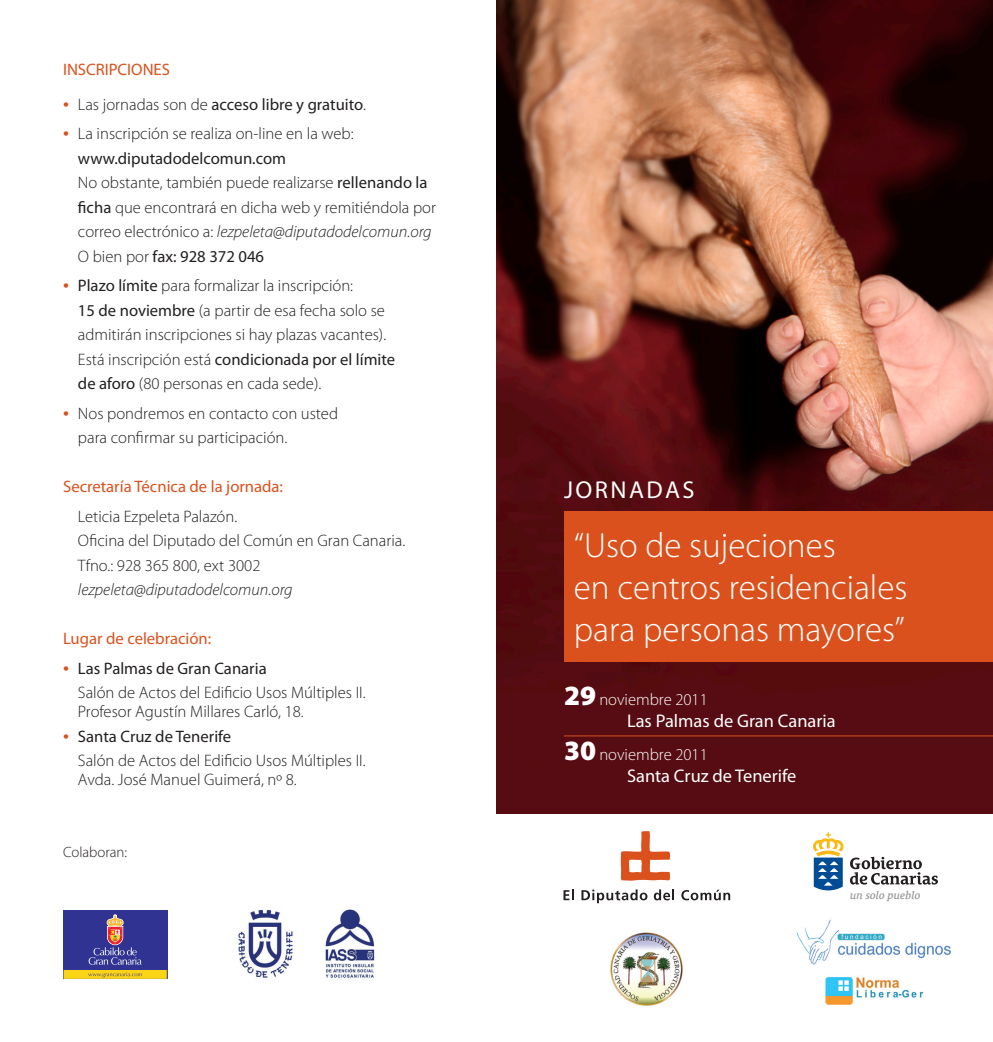
<style>
.page{position:relative;width:993px;height:1042px;background:#fff}
.page>*{position:absolute;margin:0;border:0;box-sizing:border-box;transform-origin:0 0}
.t1{font:300 35px/42px "Myriad Pro";color:#fff}
.t2{font:24.5px "Myriad Pro";letter-spacing:.1em;color:#fff}
.t3{font:18.38px "Myriad Pro";color:#fff}
.t4{font:300 16.62px/24.5px "Myriad Pro";color:#231f20}
.t5{font:16.62px "Myriad Pro";color:#231f20}
.t6{font:16.62px "Myriad Pro";color:#da511d}
.t7{font:italic 300 16.62px "Myriad Pro";color:#231f20}
.t8{font:300 16.62px "Myriad Pro";color:#fff}
.t9{font:300 14.88px "Myriad Pro";color:#231f20}
.t10{font:11.03px "Le Monde Courrier Normal Os F,Italic";color:#939598}
.s1{font-size:21px;color:#da511d}
.s2{font-weight:300}
.s3{font-weight:400;font-size:21px;color:#da511d}
.s4{font-weight:400}
.s5{font-style:italic}
.s6{font-weight:900;font-size:28px}
</style>
<div class="page">
<img style="left:496px;top:0;width:496px;height:814px">
<hr style="left:564px;top:735px;width:428px;height:1px;background:#da511d">
<div style="left:564px;top:511px;width:428px;height:151px;background:#da511d"></div>
<img style="left:796px;top:919px;width:155px;height:46px">
<img style="left:825px;top:977px;width:98px;height:28px">
<svg style="left:620px;top:831px;width:50px;height:50px"></svg>
<svg style="left:563px;top:889px;width:10px;height:11px"></svg>
<svg style="left:581px;top:889px;width:66px;height:14px"></svg>
<svg style="left:653px;top:889px;width:21px;height:11px"></svg>
<svg style="left:681px;top:890px;width:49px;height:10px"></svg>
<div style="left:63px;top:970px;width:104px;height:9px;background:#fcd417"></div>
<div style="left:63px;top:910px;width:104px;height:60px;background:#303391"></div>
<svg style="left:89px;top:915px;width:53px;height:50px"></svg>
<svg style="left:88px;top:972px;width:54px;height:5px"></svg>
<img style="left:238px;top:909px;width:137px;height:69px">
<svg style="left:813px;top:832px;width:30px;height:58px"></svg>
<svg style="left:850px;top:857px;width:87px;height:27px"></svg>
<img style="left:610px;top:932px;width:73px;height:74px">
<p class="t6" style="left:63px;top:61px;width:108px">INSCRIPCIONES</p>
<p class="t5" style="left:63px;top:95px;width:304px"><span class="s1">•</span> <span class="s2">Las jornadas son de</span> acceso libre y gratuito<span class="s2">.</span></p>
<p class="t4" style="left:78px;top:122px;width:277px;text-indent:-15px"><span class="s3">•</span> La inscripción se realiza on-line en la web: <span class="s4">www.diputadodelcomun.com</span></p>
<p class="t4" style="left:78px;top:171px;width:359px">No obstante, también puede realizarse <span class="s4">rellenando la ficha</span> que encontrará en dicha web y remitiéndola por correo electrónico a: <span class="s5">lezpeleta@diputadodelcomun.org</span></p>
<p class="t5" style="left:78px;top:247px;width:187px"><span class="s2">O bien por</span> fax: 928 372 046</p>
<p class="t4" style="left:78px;top:274px;width:310px;text-indent:-15px"><span class="s3">•</span> <span class="s4">Plazo límite</span> para formalizar la inscripción:<br><span class="s4">15 de noviembre</span> (a partir de esa fecha solo se admitirán inscripciones si hay plazas vacantes).</p>
<p class="t4" style="left:78px;top:347px;width:319px">Está inscripción está <span class="s4">condicionada por el límite de aforo</span> (80 personas en cada sede).</p>
<p class="t4" style="left:78px;top:401px;width:261px;text-indent:-15px"><span class="s3">•</span> Nos pondremos en contacto con usted para confirmar su participación.</p>
<p class="t6" style="left:63px;top:478px;width:221px">Secretaría Técnica de la jornada:</p>
<p class="t4" style="left:78px;top:504px;width:161px">Leticia Ezpeleta Palazón.</p>
<p class="t4" style="left:78px;top:529px;width:329px">Oficina del Diputado del Común en Gran Canaria.</p>
<p class="t4" style="left:78px;top:553px;width:184px">Tfno.: 928 365 800, ext 3002</p>
<p class="t7" style="left:78px;top:581px;width:216px">lezpeleta@diputadodelcomun.org</p>
<p class="t6" style="left:63px;top:630px;width:150px">Lugar de celebración:</p>
<p class="t5" style="left:63px;top:659px;width:205px"><span class="s1">•</span> Las Palmas de Gran Canaria</p>
<p class="t4" style="left:78px;top:683px;width:289px;line-height:19.2px">Salón de Actos del Edificio Usos Múltiples II.<br>Profesor Agustín Millares Carló, 18.</p>
<p class="t5" style="left:63px;top:727px;width:170px"><span class="s1">•</span> Santa Cruz de Tenerife</p>
<p class="t4" style="left:78px;top:751px;width:289px;line-height:19.2px">Salón de Actos del Edificio Usos Múltiples II.<br>Avda. José Manuel Guimerá, nº 8.</p>
<p class="t9" style="left:63px;top:843px;width:66px">Colaboran:</p>
<p class="t2" style="left:564px;top:476px;width:132px">JORNADAS</p>
<p class="t1" style="left:573px;top:525px;width:335px">“Uso de sujeciones<br>en centros residenciales para personas mayores”</p>
<p class="t8" style="left:564px;top:690px;width:145px"><span class="s6">29</span> noviembre 2011</p>
<p class="t3" style="left:627px;top:710px;width:210px">Las Palmas de Gran Canaria</p>
<p class="t8" style="left:564px;top:745px;width:145px"><span class="s6">30</span> noviembre 2011</p>
<p class="t3" style="left:627px;top:766px;width:171px">Santa Cruz de Tenerife</p>
<p class="t10" style="left:850px;top:888px;width:72px">un solo pueblo</p>
</div>
